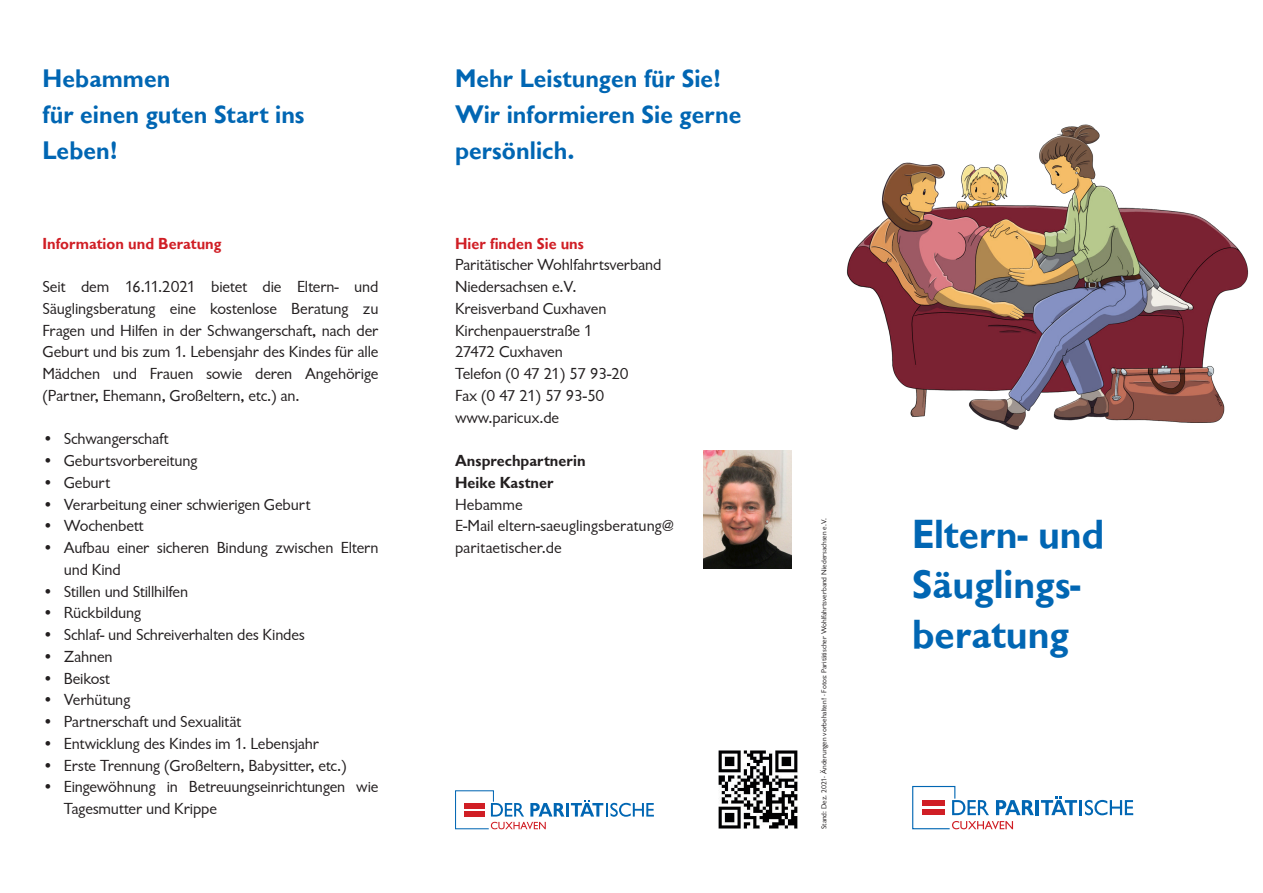
<style>
.page{position:relative;width:1263px;height:893px;background:#fff}
.page>*{position:absolute;margin:0;border:0;box-sizing:border-box;transform-origin:0 0}
.t1{font:700 42px/50.4px "Chantilly";color:#0166b3}
.Headline{font:700 26.25px/36px "Chantilly";color:#0166b3}
.Copytext{font:16.5px/21.8px "Chantilly";letter-spacing:-.01em;color:#231f20}
.Adresse{font:16.5px/21.8px "Chantilly";color:#231f20}
.Subline{font:700 16.5px "Chantilly";color:#d01e25}
.Adresse-2{font:700 16.5px "Chantilly";color:#231f20}
.Copytext-2{font:16.5px "Chantilly";letter-spacing:-.03em;color:#231f20}
.Impressum{font:7.5px "Chantilly";color:#231f20}
</style>
<div class="page">
<img style="left:847px;top:124px;width:402px;height:306px">
<img style="left:718px;top:750px;width:80px;height:79px">
<hr style="left:1035px;top:800px;width:4px;height:15px;background:#0166b3">
<svg style="left:1041px;top:797px;width:92px;height:18px"></svg>
<svg style="left:912px;top:786px;width:122px;height:44px"></svg>
<svg style="left:455px;top:790px;width:199px;height:40px"></svg>
<img style="left:704px;top:451px;width:87px;height:117px">
<p class="Headline" style="left:43px;top:61px;width:129px">Hebammen</p>
<p class="Headline" style="left:43px;top:97px;width:264px">für einen guten Start ins<br>Leben!</p>
<p class="Subline" style="left:43px;top:234px;width:180px">Information und Beratung</p>
<p class="Copytext" style="left:43px;top:276px;width:337px;text-align:justify">Seit dem 16.11.2021 bietet die Eltern- und Säuglingsberatung eine kostenlose Beratung zu Fragen und Hilfen in der Schwangerschaft, nach der Geburt und bis zum 1. Lebensjahr des Kindes für alle Mädchen und Frauen sowie deren Angehörige (Partner, Ehemann, Großeltern, etc.) an.</p>
<p class="Copytext" style="left:43px;top:428px;width:127px">• Schwangerschaft</p>
<p class="Copytext" style="left:43px;top:450px;width:157px">• Geburtsvorbereitung</p>
<p class="Copytext" style="left:43px;top:472px;width:69px">• Geburt</p>
<p class="Copytext" style="left:43px;top:494px;width:269px">• Verarbeitung einer schwierigen Geburt</p>
<p class="Copytext" style="left:43px;top:515px;width:103px">• Wochenbett</p>
<p class="Copytext" style="left:64px;top:537px;width:316px;text-indent:-21px">• Aufbau einer sicheren Bindung zwischen Eltern und Kind</p>
<p class="Copytext" style="left:43px;top:581px;width:147px">• Stillen und Stillhilfen</p>
<p class="Copytext" style="left:43px;top:602px;width:100px">• Rückbildung</p>
<p class="Copytext" style="left:43px;top:624px;width:264px">• Schlaf- und Schreiverhalten des Kindes</p>
<p class="Copytext" style="left:43px;top:646px;width:72px">• Zahnen</p>
<p class="Copytext" style="left:43px;top:668px;width:69px">• Beikost</p>
<p class="Copytext" style="left:43px;top:689px;width:89px">• Verhütung</p>
<p class="Copytext" style="left:43px;top:711px;width:200px">• Partnerschaft und Sexualität</p>
<p class="Copytext" style="left:43px;top:733px;width:278px">• Entwicklung des Kindes im 1. Lebensjahr</p>
<p class="Copytext" style="left:43px;top:755px;width:306px">• Erste Trennung (Großeltern, Babysitter, etc.)</p>
<p class="Copytext" style="left:64px;top:776px;width:316px;text-indent:-21px">• Eingewöhnung in Betreuungseinrichtungen wie<br>Tagesmutter und Krippe</p>
<p class="Headline" style="left:455px;top:61px;width:268px">Mehr Leistungen für Sie!</p>
<p class="Headline" style="left:455px;top:97px;width:288px">Wir informieren Sie gerne</p>
<p class="Headline" style="left:455px;top:133px;width:121px">persönlich.</p>
<p class="Subline" style="left:455px;top:234px;width:130px">Hier finden Sie uns</p>
<p class="Copytext" style="left:455px;top:254px;width:208px">Paritätischer Wohlfahrtsverband</p>
<p class="Copytext" style="left:455px;top:276px;width:123px">Niedersachsen e.V.</p>
<p class="Copytext" style="left:455px;top:298px;width:153px">Kreisverband Cuxhaven</p>
<p class="Copytext" style="left:455px;top:320px;width:139px">Kirchenpauerstraße 1</p>
<p class="Copytext" style="left:455px;top:341px;width:109px">27472 Cuxhaven</p>
<p class="Copytext" style="left:455px;top:363px;width:175px">Telefon (0 47 21) 57 93-20</p>
<p class="Copytext-2" style="left:455px;top:386px;width:151px">Fax (0 47 21) 57 93-50</p>
<p class="Copytext" style="left:455px;top:407px;width:106px">www.paricux.de</p>
<p class="Adresse-2" style="left:455px;top:451px;width:132px">Ansprechpartnerin</p>
<p class="Adresse-2" style="left:455px;top:473px;width:100px">Heike Kastner</p>
<p class="Adresse" style="left:455px;top:494px;width:69px">Hebamme</p>
<p class="Adresse" style="left:455px;top:515px;width:220px">E-Mail eltern-saeuglingsberatung@ paritaetischer.de</p>
<p class="Impressum" style="left:820px;top:829px;width:312px;rotate:-90deg">Stand: Dez. 2021· Änderungen vorbehalten! · Fotos: Paritätischer Wohlfahrtsverband Niedersachsen e.V.</p>
<p class="t1" style="left:912px;top:509px;width:194px">Eltern- und<br>Säuglings&shy;beratung</p>
</div>
